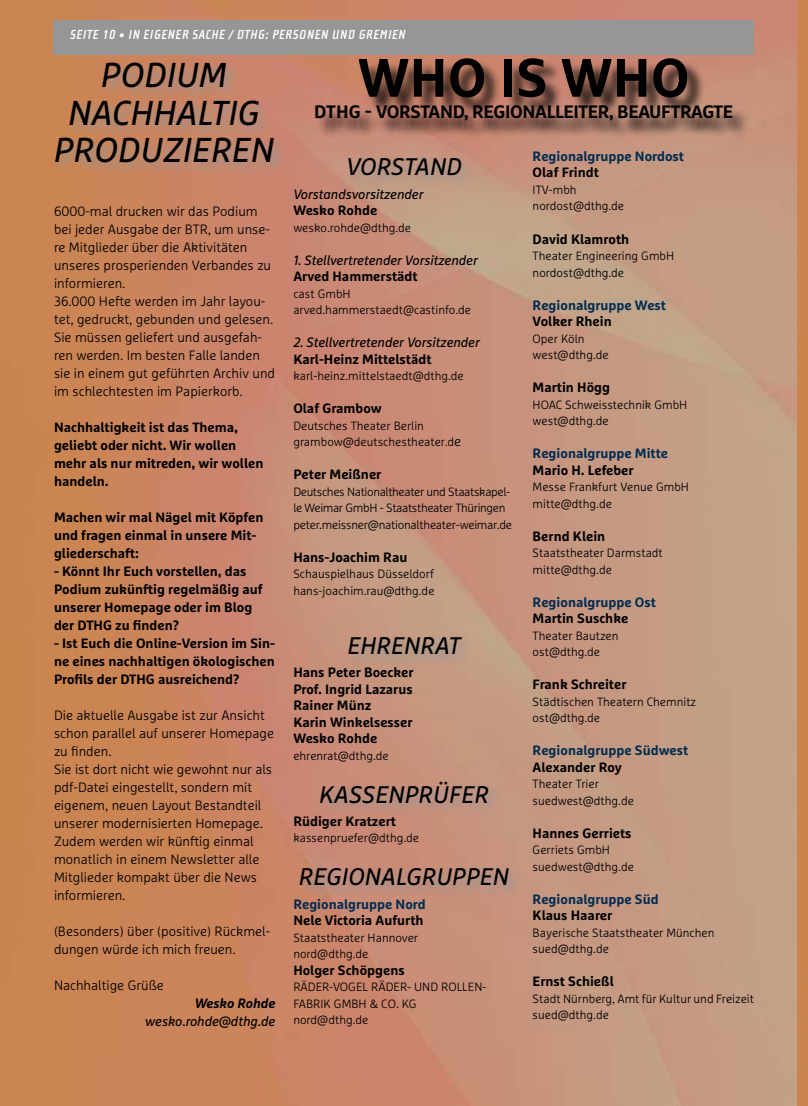
<style>
.page{position:relative;width:808px;height:1106px;background:#fff}
.page>*{position:absolute;margin:0;border:0;box-sizing:border-box;transform-origin:0 0}
.t1{font:700 54px "Marselis Pro";letter-spacing:.01em;color:#000}
.t2{font:italic 34.5px/37.5px "Marselis Pro";letter-spacing:.01em;color:#000;text-align:center}
.t3{font:italic 24px "Marselis Pro";letter-spacing:.01em;color:#000}
.t4{font:700 18px "Marselis Pro";letter-spacing:-.02em;color:#000}
.t5{font:700 13.5px/18px "Marselis Pro";color:#000}
.t6{font:300 13.5px/18px "Marselis Pro";color:#000}
.t7{font:700 13.5px "Marselis Pro";color:#002c50}
.t8{font:italic 13.5px "Marselis Pro";color:#000}
.t9{font:italic 700 13.5px "Cholla Sans OT";letter-spacing:.035em;color:#fff}
.t10{font:italic 700 13.5px "Marselis Pro";color:#000}
.t11{font:300 12px/16.5px "Marselis Pro";color:#000}
.t12{font:300 12px/16.5px "Marselis Pro";letter-spacing:-.03em;color:#000}
.s1{font-size:13.5px}
</style>
<div class="page">
<img style="left:0;top:0;width:797px;height:1106px">
<div style="left:53px;top:20px;width:701px;height:34px;background:#979696"></div>
<div style="left:345px;top:156px;width:129px;height:33px;background:#bd9785"></div>
<div style="left:345px;top:634px;width:129px;height:33px;background:#bc9885"></div>
<div style="left:317px;top:780px;width:186px;height:36px;background:#c0907f"></div>
<div style="left:297px;top:865px;width:225px;height:33px;background:#979696;opacity:.75"></div>
<div style="left:318px;top:60px;width:432px;height:80px;background:#000;opacity:.75"></div>
<div style="left:53px;top:61px;width:235px;height:114px;background:#979696;opacity:.75"></div>
<div style="left:797px;top:0;width:11px;height:1106px;background:#ca844c"></div>
<p class="t9" style="left:70px;top:27px;width:337px">SEITE 10 • IN EIGENER SACHE / DTHG: PERSONEN UND GREMIEN</p>
<h2 class="t2" style="left:54px;top:56px;width:222px">PODIUM<br>NACHHALTIG<br>PRODUZIEREN</h2>
<p class="t6" style="left:54px;top:202px;width:223px">6000-mal drucken wir das Podium bei jeder Ausgabe der BTR, um unse&shy;re Mitglieder über die Aktivitäten unseres prosperienden Verbandes zu informieren.<br>36.000 Hefte werden im Jahr layou&shy;tet, gedruckt, gebunden und gelesen.<br>Sie müssen geliefert und ausgefah&shy;ren werden. Im besten Falle landen sie in einem gut geführten Archiv und im schlechtesten im Papierkorb.</p>
<p class="t5" style="left:54px;top:418px;width:211px">Nachhaltigkeit ist das Thema, geliebt oder nicht. Wir wollen mehr als nur mitreden, wir wollen handeln.</p>
<p class="t5" style="left:54px;top:508px;width:211px">Machen wir mal Nägel mit Köpfen und fragen einmal in unsere Mit&shy;gliederschaft:</p>
<p class="t5" style="left:54px;top:562px;width:210px">- Könnt Ihr Euch vorstellen, das<br>Podium zukünftig regelmäßig auf unserer Homepage oder im Blog der DTHG zu finden?</p>
<p class="t5" style="left:54px;top:634px;width:222px;text-align:justify">- Ist Euch die Online-Version im Sin&shy;ne eines nachhaltigen ökologischen Profils der DTHG ausreichend?</p>
<p class="t6" style="left:54px;top:706px;width:221px">Die aktuelle Ausgabe ist zur Ansicht schon parallel auf unserer Homepage zu finden.<br>Sie ist dort nicht wie gewohnt nur als pdf-Datei eingestellt, sondern mit eigenem, neuen Layout Bestandteil unserer modernisierten Homepage.<br>Zudem werden wir künftig einmal monatlich in einem Newsletter alle<br>Mitglieder kompakt über die News informieren.</p>
<p class="t6" style="left:54px;top:922px;width:218px">(Besonders) über (positive) Rückmel&shy;dungen würde ich mich freuen.</p>
<p class="t6" style="left:54px;top:976px;width:111px">Nachhaltige Grüße</p>
<p class="t10" style="left:195px;top:995px;width:82px">Wesko Rohde</p>
<p class="t8" style="left:145px;top:1013px;width:132px">wesko.rohde@dthg.de</p>
<h1 class="t1" style="left:358px;top:44px;width:333px">WHO IS WHO</h1>
<h3 class="t4" style="left:314px;top:101px;width:420px">DTHG - VORSTAND, REGIONALLEITER, BEAUFTRAGTE</h3>
<h3 class="t3" style="left:346px;top:152px;width:117px">VORSTAND</h3>
<p class="t8" style="left:293px;top:186px;width:132px">Vorstandsvorsitzender</p>
<p class="t5" style="left:293px;top:201px;width:85px">Wesko Rohde</p>
<p class="t11" style="left:293px;top:219px;width:119px">wesko.rohde@dthg.de</p>
<p class="t8" style="left:293px;top:252px;width:186px">1. Stellvertretender Vorsitzender</p>
<p class="t5" style="left:293px;top:267px;width:126px">Arved Hammerstädt</p>
<p class="t11" style="left:293px;top:285px;width:179px">cast GmbH arved.hammerstaedt@castinfo.de</p>
<p class="t8" style="left:293px;top:334px;width:188px">2. Stellvertretender Vorsitzender</p>
<p class="t5" style="left:293px;top:350px;width:140px">Karl-Heinz Mittelstädt</p>
<p class="t11" style="left:293px;top:367px;width:172px">karl-heinz.mittelstaedt@dthg.de</p>
<p class="t5" style="left:293px;top:399px;width:90px">Olaf Grambow</p>
<p class="t11" style="left:293px;top:417px;width:169px">Deutsches Theater Berlin grambow@deutschestheater.d<span class="s1">e</span></p>
<p class="t5" style="left:293px;top:465px;width:90px">Peter Meißner</p>
<p class="t12" style="left:293px;top:483px;width:220px">Deutsches Nationaltheater und Staatskapel&shy;le Weimar GmbH - Staatstheater Thüringen peter.meissner@nationaltheater-weimar.de</p>
<p class="t5" style="left:293px;top:548px;width:116px">Hans-Joachim Rau</p>
<p class="t11" style="left:293px;top:565px;width:143px">Schauspielhaus Düsseldorf hans-joachim.rau@dthg.de</p>
<h3 class="t3" style="left:347px;top:631px;width:115px">EHRENRAT</h3>
<p class="t5" style="left:293px;top:664px;width:122px;line-height:16.5px">Hans Peter Boecker<br>Prof. Ingrid Lazarus<br>Rainer Münz<br>Karin Winkelsesser<br>Wesko Rohde</p>
<p class="t11" style="left:293px;top:747px;width:97px">ehrenrat@dthg.de</p>
<h3 class="t3" style="left:319px;top:779px;width:171px">KASSENPRÜFER</h3>
<p class="t5" style="left:293px;top:812px;width:104px">Rüdiger Kratzert</p>
<p class="t11" style="left:293px;top:829px;width:127px">kassenpruefer@dthg.de</p>
<h3 class="t3" style="left:299px;top:862px;width:212px">REGIONALGRUPPEN</h3>
<p class="t7" style="left:293px;top:895px;width:134px">Regionalgruppe Nord</p>
<p class="t5" style="left:293px;top:911px;width:132px">Nele Victoria Aufurth</p>
<p class="t11" style="left:293px;top:928px;width:126px">Staatstheater Hannover nord@dthg.de</p>
<p class="t5" style="left:293px;top:960px;width:113px">Holger Schöpgens</p>
<p class="t11" style="left:293px;top:978px;width:195px">RÄDER-VOGEL RÄDER- UND ROLLEN-<br>FABRIK GMBH &amp; CO. KG nord@dthg.de</p>
<p class="t7" style="left:533px;top:148px;width:153px">Regionalgruppe Nordost</p>
<p class="t5" style="left:533px;top:163px;width:68px">Olaf Frindt</p>
<p class="t11" style="left:533px;top:181px;width:93px">ITV-mbh nordost@dthg.de</p>
<p class="t5" style="left:533px;top:229px;width:98px">David Klamroth</p>
<p class="t11" style="left:533px;top:247px;width:143px">Theater Engineering GmbH nordost@dthg.de</p>
<p class="t7" style="left:533px;top:296px;width:135px">Regionalgruppe West</p>
<p class="t5" style="left:533px;top:312px;width:81px">Volker Rhein</p>
<p class="t11" style="left:533px;top:330px;width:78px">Oper Köln west@dthg.de</p>
<p class="t5" style="left:533px;top:378px;width:79px">Martin Högg</p>
<p class="t11" style="left:533px;top:396px;width:156px">HOAC Schweisstechnik GmbH west@dthg.de</p>
<p class="t7" style="left:533px;top:445px;width:137px">Regionalgruppe Mitte</p>
<p class="t5" style="left:533px;top:460px;width:103px">Mario H. Lefeber</p>
<p class="t11" style="left:533px;top:478px;width:158px">Messe Frankfurt Venue GmbH mitte@dthg.de</p>
<p class="t5" style="left:533px;top:526px;width:74px">Bernd Klein</p>
<p class="t11" style="left:533px;top:544px;width:132px">Staatstheater Darmstadt mitte@dthg.de</p>
<p class="t7" style="left:533px;top:593px;width:125px">Regionalgruppe Ost</p>
<p class="t5" style="left:533px;top:609px;width:97px">Martin Suschke</p>
<p class="t11" style="left:533px;top:627px;width:87px">Theater Bautzen ost@dthg.de</p>
<p class="t5" style="left:533px;top:675px;width:95px">Frank Schreiter</p>
<p class="t11" style="left:533px;top:693px;width:165px">Städtischen Theatern Chemnitz ost@dthg.de</p>
<p class="t7" style="left:533px;top:742px;width:157px">Regionalgruppe Südwest</p>
<p class="t5" style="left:533px;top:757px;width:91px">Alexander Roy</p>
<p class="t11" style="left:533px;top:775px;width:103px">Theater Trier suedwest@dthg.de</p>
<p class="t5" style="left:533px;top:823px;width:100px">Hannes Gerriets</p>
<p class="t11" style="left:533px;top:841px;width:103px">Gerriets GmbH suedwest@dthg.de</p>
<p class="t7" style="left:533px;top:890px;width:128px">Regionalgruppe Süd</p>
<p class="t5" style="left:533px;top:906px;width:81px">Klaus Haarer</p>
<p class="t11" style="left:533px;top:924px;width:183px">Bayerische Staatstheater München sued@dthg.de</p>
<p class="t5" style="left:533px;top:972px;width:83px">Ernst Schießl</p>
<p class="t11" style="left:533px;top:990px;width:223px">Stadt Nürnberg, Amt für Kultur und Freizeit sued@dthg.de</p>
</div>
